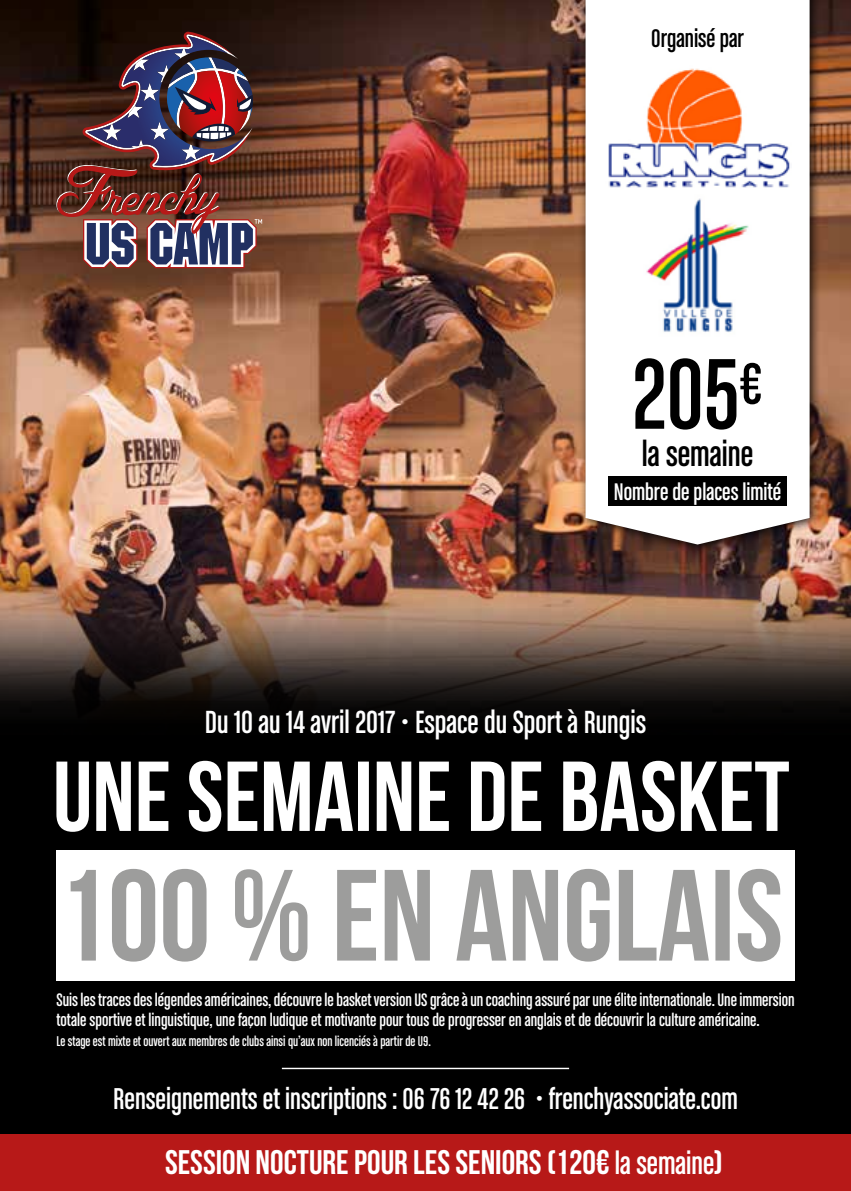
<style>
.page{position:relative;width:851px;height:1191px;background:#fff}
.page>*{position:absolute;margin:0;border:0;box-sizing:border-box;transform-origin:0 0}
.t1{font:106.8px "Chalet Comprime Cologne Sixty";color:#000}
.t2{font:38.2px "Chalet Comprime Cologne Sixty";color:#000}
.t3{font:700 34px "Bebas Neue";color:#fff}
.t4{font:34px "Chalet Comprime Cologne Sixty";color:#fff}
.t5{font:32px "Chalet Comprime Cologne Sixty";color:#fff}
.t6{font:27px "Chalet Comprime Cologne Sixty";color:#000}
.t7{font:25.6px "Chalet Comprime Cologne Sixty";color:#fff}
.t8{font:19.2px/20px "Chalet Comprime Cologne Sixty";color:#fff}
.t9{font:15px "Chalet Comprime Cologne Sixty";color:#fff}
.s1{font-family:"Chalet Comprime Cologne Sixty";font-weight:400}
</style>
<div class="page">
<div style="left:0;top:0;width:850px;height:1191px;background:#000"></div>
<img style="left:0;top:0;width:850px;height:772px">
<svg style="left:56px;top:32px;width:206px;height:236px;background:#603e44"></svg>
<div style="left:578px;top:0;width:243px;height:556px;background:#000;opacity:.89"></div>
<svg style="left:585px;top:0;width:224px;height:544px;background:#f4f2f1"></svg>
<div style="left:56px;top:850px;width:738px;height:130px;background:#fff"></div>
<svg style="left:71px;top:869px;width:709px;height:92px"></svg>
<svg style="left:56px;top:761px;width:732px;height:71px"></svg>
<div style="left:608px;top:476px;width:178px;height:29px;background:#000"></div>
<hr style="left:282px;top:1067px;width:287px;height:2px;background:#fff">
<div style="left:0;top:1134px;width:850px;height:57px;background:#b71918"></div>
<img style="left:603px;top:63px;width:188px;height:126px">
<img style="left:638px;top:192px;width:118px;height:151px">
<h3 class="t6" style="left:651px;top:24px;width:94px">Organisé par</h3>
<h1 class="t1" style="left:632px;top:335px;width:131px">205<sup>€</sup></h1>
<h2 class="t2" style="left:642px;top:433px;width:113px">la semaine</h2>
<h3 class="t7" style="left:613px;top:477px;width:169px">Nombre de places limité</h3>
<h3 class="t4" style="left:205px;top:703px;width:442px">Du 10 au 14 avril 2017 • Espace du Sport à Rungis</h3>
<p class="t8" style="left:56px;top:989px;width:739px">Suis les traces des légendes américaines, découvre le basket version US grâce à un coaching assuré par une élite internationale. Une immersion totale sportive et linguistique, une façon ludique et motivante pour tous de progresser en anglais et de découvrir la culture américaine.</p>
<p class="t9" style="left:56px;top:1033px;width:376px">Le stage est mixte et ouvert aux membres de clubs ainsi qu’aux non licenciés à partir de U9.</p>
<h3 class="t5" style="left:113px;top:1081px;width:626px">Renseignements et inscriptions : 06 76 12 42 26 • frenchyassociate.com</h3>
<h3 class="t3" style="left:165px;top:1143px;width:559px">SESSION NOCTURE POUR LES SENIORS (120€ <span class="s1">la semaine</span>)</h3>
</div>
